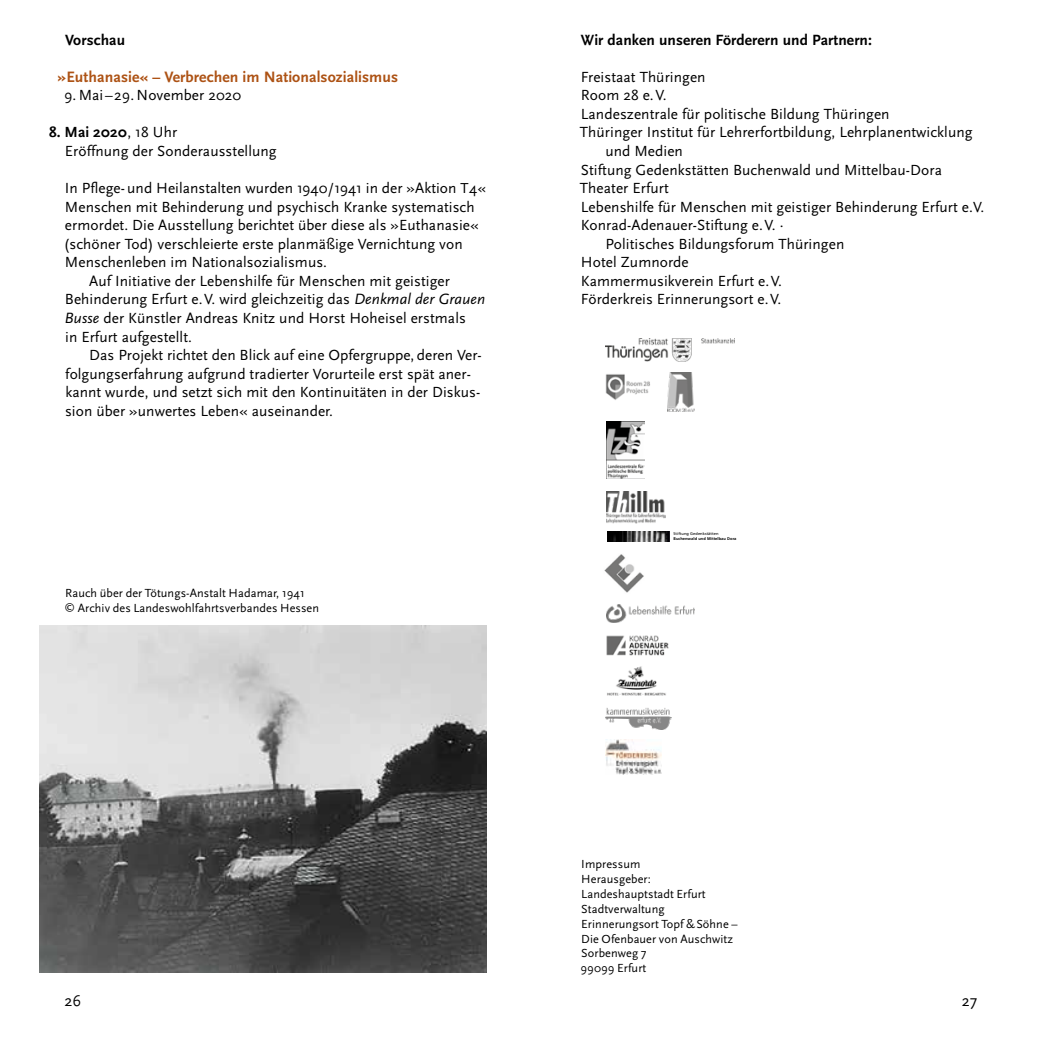
<style>
.page{position:relative;width:1042px;height:1042px;background:#fff}
.page>*{position:absolute;margin:0;border:0;box-sizing:border-box;transform-origin:0 0}
.t1{font:16.1px "Scala Sans Pro";color:#000}
.t2{font:700 15.75px "Scala Sans Pro";letter-spacing:.005em;color:#ad5214}
.t3{font:700 15.58px "Scala Sans Pro";letter-spacing:.005em;color:#000}
.t4{font:15.4px/18.6px "Scala Sans Pro";letter-spacing:.005em;color:#000}
.t5{font:12.25px/14.9px "Scala Sans Pro";letter-spacing:.005em;color:#000}
.t6{font:700 4.02px "Frutiger";letter-spacing:.015em;color:#000}
.t7{font:4.02px "Frutiger";letter-spacing:.015em;color:#000}
.s1{font-weight:700}
.s2{font-size:15.05px}
.s3{font-style:italic;font-size:15.58px}
.s4{font-size:10.5px}
</style>
<div class="page">
<img style="left:607px;top:422px;width:37px;height:56px">
<img style="left:606px;top:635px;width:63px;height:21px">
<img style="left:605px;top:374px;width:45px;height:26px">
<img style="left:667px;top:372px;width:27px;height:39px">
<img style="left:605px;top:739px;width:56px;height:35px">
<img style="left:607px;top:666px;width:59px;height:30px">
<img style="left:606px;top:604px;width:89px;height:18px">
<img style="left:605px;top:339px;width:129px;height:22px">
<img style="left:605px;top:708px;width:67px;height:21px">
<img style="left:606px;top:491px;width:59px;height:33px">
<img style="left:604px;top:554px;width:40px;height:39px">
<img style="left:607px;top:531px;width:63px;height:10px">
<img style="left:40px;top:625px;width:446px;height:347px">
<p class="t3" style="left:65px;top:30px;width:62px">Vorschau</p>
<p class="t2" style="left:57px;top:67px;width:342px">»Euthanasie« – Verbrechen im Nationalsozialismus</p>
<p class="t4" style="left:64px;top:86px;width:179px">9. Mai–29. November 2020</p>
<p class="t4" style="left:65px;top:123px;width:213px;text-indent:-16px"><span class="s1">8. Mai 2020</span>, 18 Uhr<br>Eröffnung der Sonderausstellung</p>
<p class="t4" style="left:65px;top:179px;width:422px">In Pflege- und Heilanstalten wurden 1940/1941 in der »Aktion <span class="s2">T</span>4«</p>
<p class="t4" style="left:65px;top:197px;width:411px">Menschen mit Behinderung und psychisch Kranke systematisch</p>
<p class="t4" style="left:65px;top:216px;width:415px">ermordet. Die Ausstellung berichtet über diese als »Euthanasie«</p>
<p class="t4" style="left:64px;top:234px;width:400px">(schöner Tod) verschleierte erste planmäßige Vernichtung von</p>
<p class="t4" style="left:65px;top:253px;width:264px">Menschenleben im Nationalsozialismus.</p>
<p class="t4" style="left:89px;top:271px;width:362px">Auf Initiative der Lebenshilfe für Menschen mit geistiger</p>
<p class="t4" style="left:65px;top:290px;width:422px">Behinderung Erfurt e.V. wird gleichzeitig das <span class="s3">Denkmal der Grauen</span></p>
<p class="t4" style="left:65px;top:309px;width:403px"><span class="s3">Busse</span> der Künstler Andreas Knitz und Horst Hoheisel erstmals</p>
<p class="t4" style="left:65px;top:327px;width:128px">in Erfurt aufgestellt.</p>
<p class="t4" style="left:89px;top:346px;width:394px">Das Projekt richtet den Blick auf eine Opfergruppe, deren Ver-</p>
<p class="t4" style="left:65px;top:364px;width:407px">folgungserfahrung aufgrund tradierter Vorurteile erst spät aner-</p>
<p class="t4" style="left:65px;top:383px;width:416px">kannt wurde, und setzt sich mit den Kontinuitäten in der Diskus-</p>
<p class="t4" style="left:65px;top:401px;width:270px">sion über »unwertes Leben« auseinander.</p>
<p class="t5" style="left:65px;top:585px;width:256px">Rauch über der Tötungs-Anstalt Hadamar, 1941<br><span class="s4">©</span> Archiv des Landeswohlfahrtsverbandes Hessen</p>
<p class="t3" style="left:581px;top:30px;width:293px">Wir danken unseren Förderern und Partnern:</p>
<p class="t4" style="left:581px;top:67px;width:126px">Freistaat Thüringen</p>
<p class="t4" style="left:581px;top:86px;width:87px">Room 28 e.V.</p>
<p class="t4" style="left:581px;top:105px;width:310px">Landeszentrale für politische Bildung Thüringen</p>
<p class="t4" style="left:580px;top:123px;width:394px">Thüringer Institut für Lehrerfortbildung, Lehrplanentwicklung</p>
<p class="t4" style="left:605px;top:142px;width:79px">und Medien</p>
<p class="t4" style="left:581px;top:160px;width:363px">Stiftung Gedenkstätten Buchenwald und Mittelbau-Dora</p>
<p class="t4" style="left:580px;top:179px;width:90px">Theater Erfurt</p>
<p class="t4" style="left:581px;top:197px;width:405px">Lebenshilfe für Menschen mit geistiger Behinderung Erfurt e.V.</p>
<p class="t4" style="left:581px;top:216px;width:204px">Konrad-Adenauer-Stiftung e.V. ·</p>
<p class="t4" style="left:605px;top:234px;width:240px">Politisches Bildungsforum Thüringen</p>
<p class="t4" style="left:581px;top:253px;width:109px">Hotel Zumnorde</p>
<p class="t4" style="left:581px;top:271px;width:202px">Kammermusikverein Erfurt e.V.</p>
<p class="t4" style="left:581px;top:290px;width:202px">Förderkreis Erinnerungsort e.V.</p>
<p class="t7" style="left:673px;top:532px;width:47px">Stiftung Gedenkstätten</p>
<p class="t6" style="left:673px;top:537px;width:64px">Buchenwald und Mittelbau Dora</p>
<p class="t5" style="left:580px;top:857px;width:158px">Impressum<br>Herausgeber:<br>Landeshauptstadt Erfurt<br>Stadtverwaltung<br>Erinnerungsort Topf &amp; Söhne –<br>Die Ofenbauer von Auschwitz<br>Sorbenweg 7<br>99099 Erfurt</p>
<p class="t1" style="left:64px;top:991px;width:18px">26</p>
<p class="t1" style="left:962px;top:991px;width:17px">27</p>
</div>
